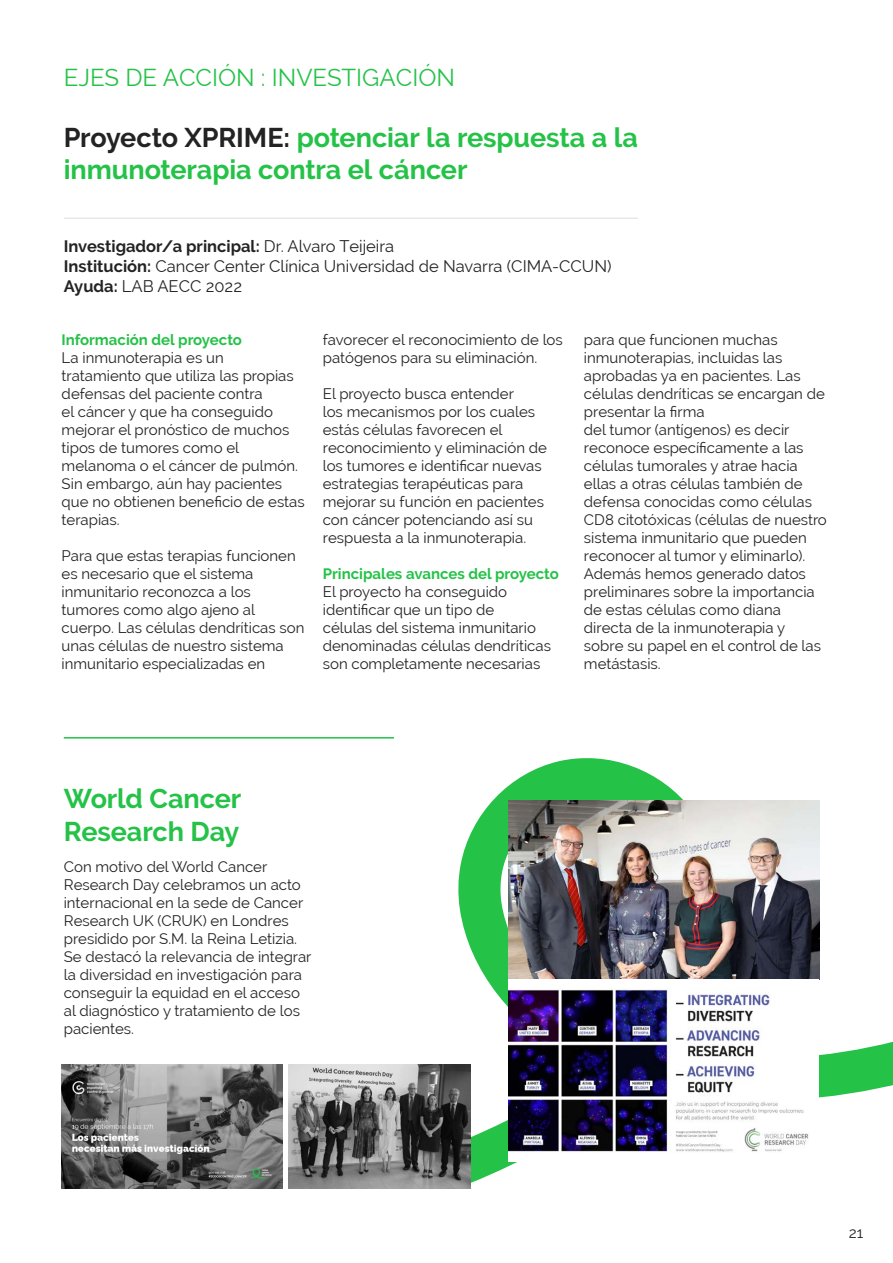
<style>
.page{position:relative;width:893px;height:1263px;background:#fff}
.page>*{position:absolute;margin:0;border:0;box-sizing:border-box;transform-origin:0 0}
.t1{font:700 27px/32.4px "Raleway";letter-spacing:-.005em;color:#24c247}
.t2{font:24px "Raleway";color:#24c247}
.t3{font:16.5px/19.8px "Raleway";color:#232323}
.t4{font:15px/18px "Raleway";color:#232323}
.t5{font:700 15px "Raleway";color:#24c247}
.s1{color:#232323}
.s2{font-weight:700}
</style>
<div class="page">
<svg style="left:458px;top:758px;width:435px;height:428px"></svg>
<img style="left:508px;top:800px;width:311px;height:361px">
<hr style="left:64px;top:737px;width:330px;height:1px;background:#24c247">
<hr style="left:64px;top:217px;width:574px;height:2px;background:#e8e8e8">
<img style="left:288px;top:1064px;width:182px;height:125px">
<img style="left:62px;top:1065px;width:221px;height:123px">
<h2 class="t2" style="left:64px;top:64px;width:393px">EJES DE ACCIÓN : INVESTIGACIÓN</h2>
<h1 class="t1" style="left:64px;top:121px;width:576px"><span class="s1">Proyecto XPRIME:</span> potenciar la respuesta a la inmunoterapia contra el cáncer</h1>
<p class="t3" style="left:64px;top:236px;width:549px"><span class="s2">Investigador/a principal:</span> Dr. Alvaro Teijeira<br><span class="s2">Institución:</span> Cancer Center Clínica Universidad de Navarra (CIMA-CCUN)<br><span class="s2">Ayuda:</span> LAB AECC 2022</p>
<p class="t5" style="left:62px;top:331px;width:182px">Información del proyecto</p>
<p class="t4" style="left:62px;top:348px;width:245px">La inmunoterapia es un tratamiento que utiliza las propias defensas del paciente contra<br>el cáncer y que ha conseguido mejorar el pronóstico de muchos tipos de tumores como el melanoma o el cáncer de pulmón.<br>Sin embargo, aún hay pacientes que no obtienen beneficio de estas terapias.</p>
<p class="t4" style="left:62px;top:546px;width:244px">Para que estas terapias funcionen es necesario que el sistema inmunitario reconozca a los tumores como algo ajeno al cuerpo. Las células dendríticas son unas células de nuestro sistema inmunitario especializadas en</p>
<p class="t4" style="left:323px;top:330px;width:242px">favorecer el reconocimiento de los patógenos para su eliminación.</p>
<p class="t4" style="left:323px;top:384px;width:226px">El proyecto busca entender<br>los mecanismos por los cuales estás células favorecen el reconocimiento y eliminación de los tumores e identificar nuevas estrategias terapéuticas para mejorar su función en pacientes con cáncer potenciando así su respuesta a la inmunoterapia.</p>
<p class="t5" style="left:323px;top:565px;width:238px">Principales avances del proyecto</p>
<p class="t4" style="left:323px;top:582px;width:230px">El proyecto ha conseguido identificar que un tipo de<br>células del sistema inmunitario denominadas células dendríticas son completamente necesarias</p>
<p class="t4" style="left:584px;top:330px;width:244px">para que funcionen muchas inmunoterapias, incluidas las aprobadas ya en pacientes. Las células dendríticas se encargan de presentar la firma<br>del tumor (antígenos) es decir reconoce específicamente a las células tumorales y atrae hacia ellas a otras células también de defensa conocidas como células<br>CD8 citotóxicas (células de nuestro sistema inmunitario que pueden reconocer al tumor y eliminarlo).<br>Además hemos generado datos preliminares sobre la importancia de estas células como diana directa de la inmunoterapia y sobre su papel en el control de las metástasis.</p>
<h1 class="t1" style="left:64px;top:782px;width:179px">World Cancer<br>Research Day</h1>
<p class="t4" style="left:64px;top:858px;width:249px">Con motivo del World Cancer<br>Research Day celebramos un acto internacional en la sede de Cancer<br>Research UK (CRUK) en Londres presidido por S.M. la Reina Letizia.<br>Se destacó la relevancia de integrar la diversidad en investigación para conseguir la equidad en el acceso al diagnóstico y tratamiento de los pacientes.</p>
<p class="t4" style="left:849px;top:1223px;width:16px">21</p>
</div>
